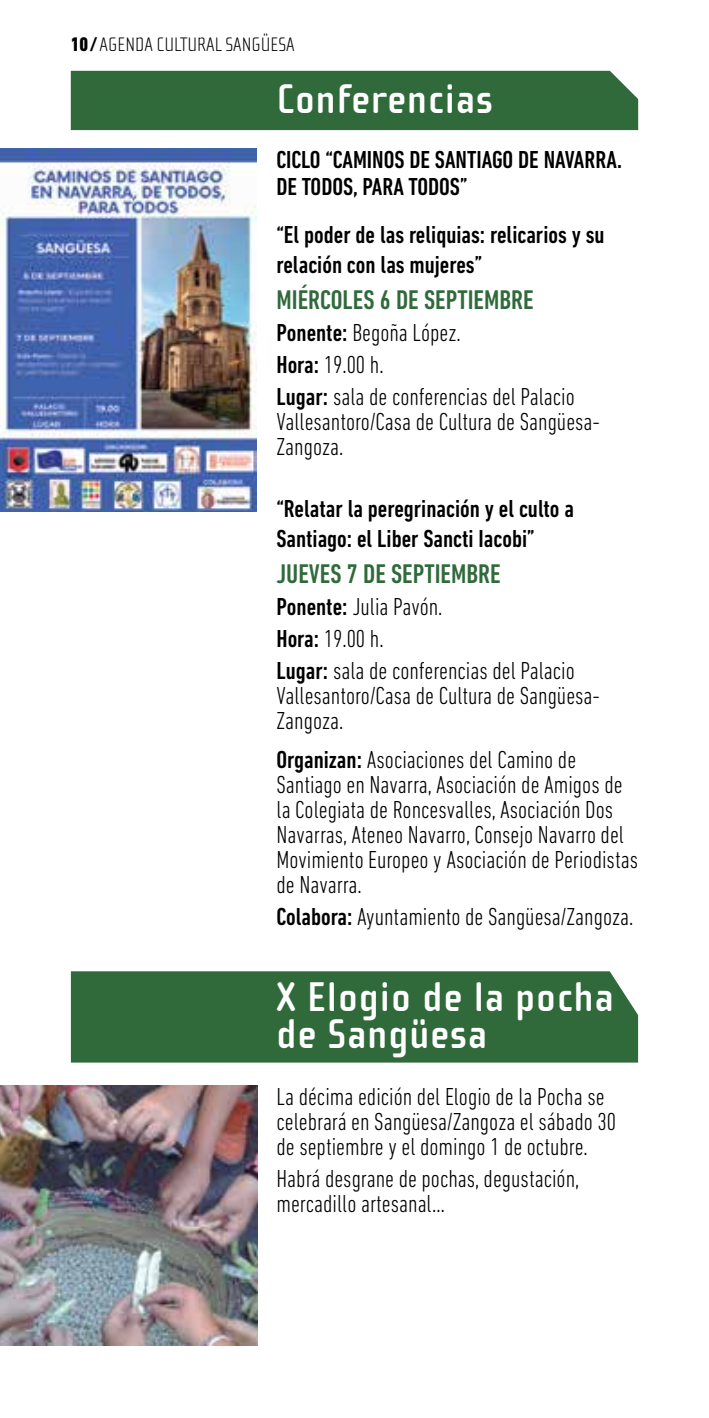
<style>
.page{position:relative;width:709px;height:1418px;background:#fff}
.page>*{position:absolute;margin:0;border:0;box-sizing:border-box;transform-origin:0 0}
.t1{font:700 42.5px/37.5px "Cholla Sans";letter-spacing:.025em;color:#fff}
.t2{font:700 42.5px "Cholla Sans";color:#fff}
.t3{font:500 condensed 27.5px "DIN Next LT Pro";color:#306a3b}
.t4{font:300 condensed 25px/25px "DIN Next LT Pro";color:#000}
.t5{font:500 condensed 25px/30px "DIN Next LT Pro";color:#000}
.t6{font:100 20px "Cholla Sans";color:#000}
.s1{font-family:"DIN Next LT Pro";font-weight:800;font-stretch:condensed}
.s2{font-weight:500}
</style>
<div class="page">
<div style="left:71px;top:971px;width:567px;height:91px;background:#306a3b"></div>
<div style="left:71px;top:71px;width:567px;height:59px;background:#306a3b"></div>
<img style="left:0;top:149px;width:256px;height:362px">
<img style="left:0;top:1085px;width:257px;height:260px">
<p class="t6" style="left:71px;top:33px;width:225px"><span class="s1">10 ⁄</span> AGENDA CULTURAL SANGÜESA</p>
<h1 class="t2" style="left:276px;top:76px;width:206px">Exposiciones</h1>
<p class="t5" style="left:276px;top:145px;width:347px;line-height:27.5px">CICLO “CAMINOS DE SANTIAGO DE NAVARRA.<br>DE TODOS, PARA TODOS”</p>
<p class="t5" style="left:276px;top:219px;width:329px">“El poder de las reliquias: relicarios y su relación con las mujeres”</p>
<p class="t3" style="left:276px;top:284px;width:259px">MIÉRCOLES 6 DE SEPTIEMBRE</p>
<p class="t4" style="left:276px;top:316px;width:300px;line-height:32px"><span class="s2">Ponente:</span> Begoña López.<br><span class="s2">Hora:</span> 19.00 h.<br><span class="s2">Lugar:</span> sala de conferencias del Palacio</p>
<p class="t4" style="left:276px;top:408px;width:325px">Vallesantoro/Casa de Cultura de Sangüesa-<br>Zangoza.</p>
<p class="t5" style="left:276px;top:493px;width:299px">“Relatar la peregrinación y el culto a<br>Santiago: el Liber Sancti Iacobi”</p>
<p class="t3" style="left:276px;top:558px;width:226px">JUEVES 7 DE SEPTIEMBRE</p>
<p class="t4" style="left:276px;top:590px;width:300px;line-height:32px"><span class="s2">Ponente:</span> Julia Pavón.<br><span class="s2">Hora:</span> 19.00 h.<br><span class="s2">Lugar:</span> sala de conferencias del Palacio</p>
<p class="t4" style="left:276px;top:682px;width:325px">Vallesantoro/Casa de Cultura de Sangüesa-<br>Zangoza.</p>
<p class="t4" style="left:276px;top:747px;width:363px"><span class="s2">Organizan:</span> Asociaciones del Camino de Santiago en Navarra, Asociación de Amigos de la Colegiata de Roncesvalles, Asociación Dos Navarras, Ateneo Navarro, Consejo Navarro del Movimiento Europeo y Asociación de Periodistas de Navarra.</p>
<p class="t4" style="left:276px;top:904px;width:358px"><span class="s2">Colabora:</span> Ayuntamiento de Sangüesa/Zangoza.</p>
<h1 class="t1" style="left:276px;top:81px;width:218px">Conferencias</h1>
<h1 class="t1" style="left:276px;top:978px;width:339px">X Elogio de la pocha de Sangüesa</h1>
<p class="t4" style="left:276px;top:1083px;width:341px">La décima edición del Elogio de la Pocha se celebrará en Sangüesa/Zangoza el sábado 30 de septiembre y el domingo 1 de octubre.</p>
<p class="t4" style="left:276px;top:1165px;width:304px">Habrá desgrane de pochas, degustación, mercadillo artesanal…</p>
</div>
